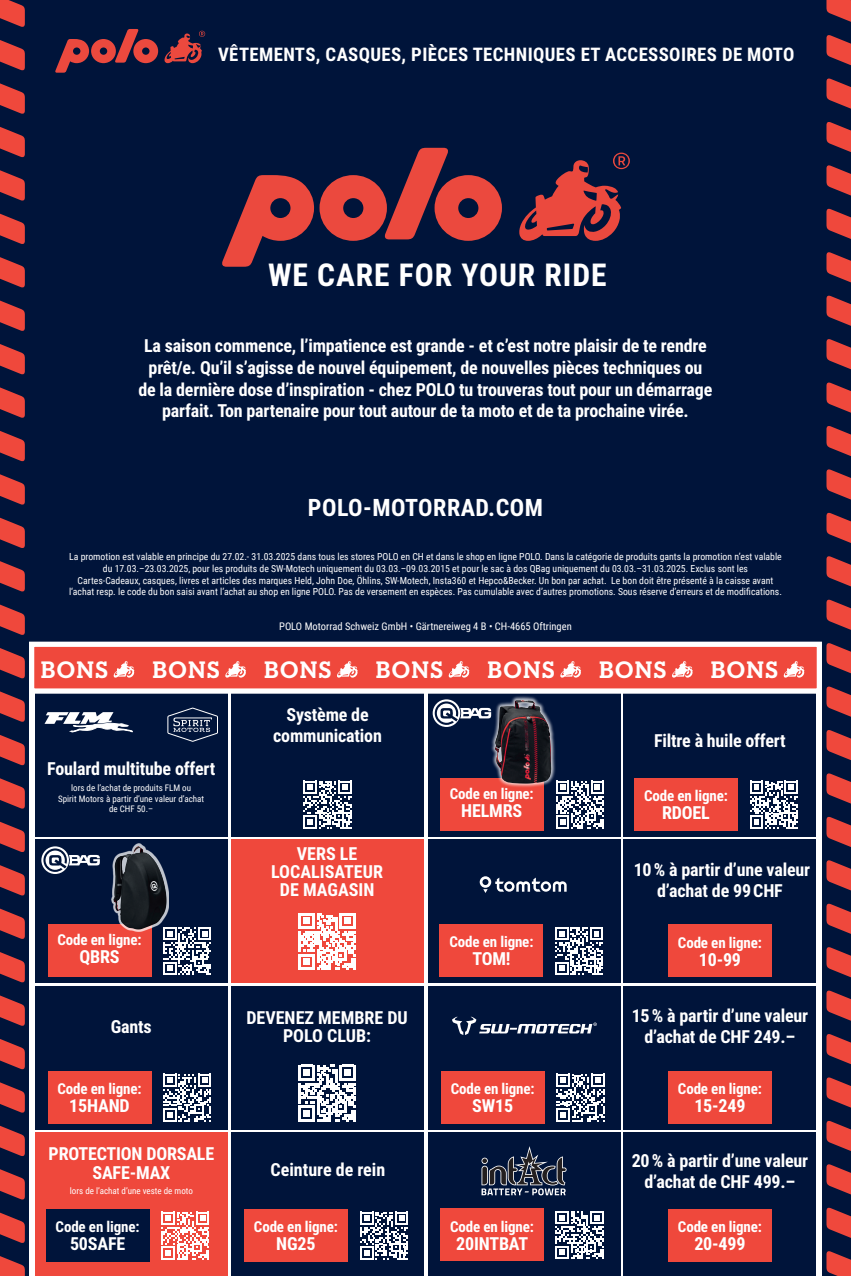
<style>
.page{position:relative;width:851px;height:1276px;background:#fff}
.page>*{position:absolute;margin:0;border:0;box-sizing:border-box;transform-origin:0 0}
.t1{font:700 31.5px "Roboto Condensed";letter-spacing:.03em;color:#fff}
.t2{font:700 24.3px "Neutraface Slab Text";letter-spacing:.025em;color:#fff}
.t3{font:700 24px "Roboto Condensed";letter-spacing:.02em;color:#fff}
.t4{font:700 18.75px "Roboto Condensed";letter-spacing:.02em;color:#fff}
.t5{font:700 18px/21px "Roboto Condensed";letter-spacing:-.01em;color:#fff;text-align:center}
.t6{font:700 15px "Roboto Condensed";letter-spacing:-.01em;color:#fff}
.t7{font:10.5px "Roboto Condensed";color:#fff}
.t8{font:9.75px/11.7px "Roboto Condensed";color:#fff;text-align:center}
.t9{font:9px/10.8px "Roboto Condensed";color:#fff;text-align:center}
</style>
<div class="page">
<div style="left:0;top:0;width:850px;height:1276px;background:#00143a"></div>
<svg style="left:222px;top:148px;width:407px;height:119px"></svg>
<div style="left:29px;top:661px;width:792px;height:615px;background:#fff"></div>
<div style="left:231px;top:986px;width:193px;height:143px;background:#00143a"></div>
<div style="left:231px;top:839px;width:193px;height:144px;background:#ef483c"></div>
<div style="left:231px;top:693px;width:193px;height:143px;background:#00143a"></div>
<div style="left:231px;top:1132px;width:193px;height:144px;background:#00143a"></div>
<div style="left:428px;top:986px;width:192px;height:143px;background:#00143a"></div>
<div style="left:428px;top:839px;width:192px;height:144px;background:#00143a"></div>
<div style="left:428px;top:693px;width:192px;height:143px;background:#00143a"></div>
<div style="left:428px;top:1132px;width:192px;height:144px;background:#00143a"></div>
<svg style="left:479px;top:876px;width:87px;height:17px"></svg>
<div style="left:35px;top:986px;width:192px;height:143px;background:#00143a"></div>
<div style="left:35px;top:693px;width:192px;height:143px;background:#00143a"></div>
<div style="left:35px;top:839px;width:192px;height:144px;background:#00143a"></div>
<div style="left:35px;top:1132px;width:193px;height:144px;background:#ef483c"></div>
<div style="left:623px;top:693px;width:193px;height:143px;background:#00143a"></div>
<div style="left:623px;top:839px;width:193px;height:144px;background:#00143a"></div>
<svg style="left:452px;top:1016px;width:144px;height:19px"></svg>
<div style="left:623px;top:1132px;width:193px;height:144px;background:#00143a"></div>
<div style="left:623px;top:986px;width:193px;height:143px;background:#00143a"></div>
<svg style="left:41px;top:846px;width:59px;height:28px"></svg>
<svg style="left:163px;top:927px;width:48px;height:48px"></svg>
<div style="left:48px;top:925px;width:103px;height:52px;background:#ef483c"></div>
<svg style="left:555px;top:1211px;width:48px;height:48px"></svg>
<div style="left:440px;top:1209px;width:104px;height:52px;background:#ef483c"></div>
<svg style="left:555px;top:927px;width:48px;height:48px"></svg>
<div style="left:439px;top:925px;width:104px;height:52px;background:#ef483c"></div>
<svg style="left:750px;top:780px;width:47px;height:49px"></svg>
<div style="left:634px;top:778px;width:103px;height:52px;background:#ef483c"></div>
<svg style="left:303px;top:780px;width:49px;height:49px"></svg>
<div style="left:668px;top:925px;width:103px;height:52px;background:#ef483c"></div>
<div style="left:111px;top:844px;width:58px;height:88px;background:#fff;opacity:.75"></div>
<img style="left:115px;top:846px;width:23px;height:27px">
<svg style="left:44px;top:712px;width:89px;height:20px"></svg>
<svg style="left:167px;top:707px;width:51px;height:35px"></svg>
<div style="left:668px;top:1071px;width:103px;height:52px;background:#ef483c"></div>
<svg style="left:163px;top:1073px;width:48px;height:49px"></svg>
<div style="left:48px;top:1071px;width:103px;height:52px;background:#ef483c"></div>
<svg style="left:556px;top:1073px;width:48px;height:49px"></svg>
<div style="left:440px;top:1071px;width:104px;height:52px;background:#ef483c"></div>
<div style="left:668px;top:1209px;width:103px;height:52px;background:#ef483c"></div>
<svg style="left:161px;top:1211px;width:48px;height:49px"></svg>
<div style="left:46px;top:1209px;width:103px;height:52px;background:#00143a"></div>
<svg style="left:360px;top:1211px;width:48px;height:49px"></svg>
<div style="left:244px;top:1209px;width:104px;height:52px;background:#ef483c"></div>
<svg style="left:556px;top:780px;width:48px;height:49px"></svg>
<div style="left:440px;top:778px;width:103px;height:52px;background:#ef483c"></div>
<div style="left:490px;top:696px;width:65px;height:92px;background:#fff;opacity:.75"></div>
<img style="left:498px;top:700px;width:23px;height:30px">
<svg style="left:432px;top:699px;width:59px;height:28px"></svg>
<svg style="left:0;top:0;width:25px;height:1276px"></svg>
<svg style="left:826px;top:0;width:24px;height:1276px"></svg>
<svg style="left:298px;top:913px;width:57px;height:57px"></svg>
<svg style="left:298px;top:1064px;width:57px;height:57px"></svg>
<svg style="left:481px;top:1146px;width:85px;height:49px"></svg>
<svg style="left:55px;top:29px;width:150px;height:44px"></svg>
<div style="left:29px;top:641px;width:792px;height:52px;background:#ef483c;border:5px solid #fff"></div>
<svg style="left:113px;top:661px;width:22px;height:17px"></svg>
<svg style="left:337px;top:661px;width:21px;height:17px"></svg>
<svg style="left:672px;top:661px;width:21px;height:17px"></svg>
<svg style="left:225px;top:661px;width:21px;height:17px"></svg>
<svg style="left:560px;top:661px;width:21px;height:17px"></svg>
<svg style="left:448px;top:661px;width:22px;height:17px"></svg>
<svg style="left:783px;top:661px;width:22px;height:17px"></svg>
<p class="t4" style="left:218px;top:41px;width:577px">VÊTEMENTS, CASQUES, PIÈCES TECHNIQUES ET ACCESSOIRES DE MOTO</p>
<h1 class="t1" style="left:268px;top:253px;width:340px">WE CARE FOR YOUR RIDE</h1>
<p class="t5" style="left:138px;top:334px;width:575px;line-height:21.6px">La saison commence, l’impatience est grande - et c’est notre plaisir de te rendre prêt/e. Qu’il s’agisse de nouvel équipement, de nouvelles pièces techniques ou de la dernière dose d’inspiration - chez POLO tu trouveras tout pour un démarrage parfait. Ton partenaire pour tout autour de ta moto et de ta prochaine virée.</p>
<h3 class="t3" style="left:308px;top:490px;width:237px">POLO-MOTORRAD.COM</h3>
<p class="t8" style="left:69px;top:550px;width:714px">La promotion est valable en principe du 27.02.- 31.03.2025 dans tous les stores POLO en CH et dans le shop en ligne POLO. Dans la catégorie de produits gants la promotion n’est valable du 17.03.–23.03.2025, pour les produits de SW-Motech uniquement du 03.03.–09.03.2015 et pour le sac à dos QBag uniquement du 03.03.–31.03.2025. Exclus sont les<br>Cartes-Cadeaux, casques, livres et articles des marques Held, John Doe, Öhlins, SW-Motech, Insta360 et Hepco&amp;Becker. Un bon par achat. Le bon doit être présenté à la caisse avant l‘achat resp. le code du bon saisi avant l’achat au shop en ligne POLO. Pas de versement en espèces. Pas cumulable avec d’autres promotions. Sous réserve d’erreurs et de modifications.</p>
<p class="t7" style="left:279px;top:619px;width:294px">POLO Motorrad Schweiz GmbH • Gärtnereiweg 4 B • CH-4665 Oftringen</p>
<h2 class="t2" style="left:40px;top:653px;width:69px">BONS</h2>
<h2 class="t2" style="left:152px;top:653px;width:69px">BONS</h2>
<h2 class="t2" style="left:264px;top:653px;width:69px">BONS</h2>
<h2 class="t2" style="left:375px;top:653px;width:69px">BONS</h2>
<h2 class="t2" style="left:487px;top:653px;width:69px">BONS</h2>
<h2 class="t2" style="left:598px;top:653px;width:69px">BONS</h2>
<h2 class="t2" style="left:710px;top:653px;width:69px">BONS</h2>
<p class="t5" style="left:47px;top:757px;width:169px">Foulard multitube offert</p>
<p class="t9" style="left:58px;top:782px;width:148px">lors de l’achat de produits FLM ou<br>Spirit Motors à partir d’une valeur d’achat de CHF 50.–</p>
<p class="t6" style="left:58px;top:929px;width:85px">Code en ligne:</p>
<p class="t5" style="left:79px;top:945px;width:42px">QBRS</p>
<p class="t5" style="left:273px;top:704px;width:110px">Système de communication</p>
<p class="t5" style="left:271px;top:844px;width:113px;line-height:18px">VERS LE<br>LOCALISATEUR<br>DE MAGASIN</p>
<p class="t6" style="left:449px;top:783px;width:85px">Code en ligne:</p>
<p class="t5" style="left:461px;top:799px;width:62px">HELMRS</p>
<p class="t6" style="left:449px;top:931px;width:85px">Code en ligne:</p>
<p class="t5" style="left:472px;top:948px;width:40px">TOM!</p>
<p class="t5" style="left:654px;top:729px;width:133px">Filtre à huile offert</p>
<p class="t6" style="left:644px;top:785px;width:85px">Code en ligne:</p>
<p class="t5" style="left:662px;top:802px;width:49px">RDOEL</p>
<p class="t5" style="left:633px;top:858px;width:178px">10 % à partir d’une valeur d’achat de 99 CHF</p>
<p class="t6" style="left:677px;top:932px;width:85px">Code en ligne:</p>
<p class="t5" style="left:698px;top:948px;width:44px">10-99</p>
<p class="t5" style="left:111px;top:1015px;width:42px">Gants</p>
<p class="t5" style="left:631px;top:1004px;width:178px">15 % à partir d’une valeur d’achat de CHF 249.–</p>
<p class="t5" style="left:246px;top:1007px;width:163px;line-height:18px">DEVENEZ MEMBRE DU<br>POLO CLUB:</p>
<p class="t6" style="left:58px;top:1078px;width:85px">Code en ligne:</p>
<p class="t5" style="left:69px;top:1094px;width:62px">15HAND</p>
<p class="t5" style="left:49px;top:1142px;width:167px;line-height:19.5px">PROTECTION DORSALE<br>SAFE-MAX</p>
<p class="t9" style="left:70px;top:1185px;width:125px">lors de l’achat d’une veste de moto</p>
<p class="t6" style="left:56px;top:1216px;width:85px">Code en ligne:</p>
<p class="t5" style="left:70px;top:1232px;width:57px">50SAFE</p>
<p class="t5" style="left:270px;top:1158px;width:116px">Ceinture de rein</p>
<p class="t6" style="left:254px;top:1216px;width:85px">Code en ligne:</p>
<p class="t5" style="left:276px;top:1232px;width:41px">NG25</p>
<p class="t6" style="left:450px;top:1078px;width:85px">Code en ligne:</p>
<p class="t5" style="left:472px;top:1094px;width:42px">SW15</p>
<p class="t6" style="left:450px;top:1215px;width:85px">Code en ligne:</p>
<p class="t5" style="left:456px;top:1232px;width:73px">20INTBAT</p>
<p class="t6" style="left:677px;top:1078px;width:85px">Code en ligne:</p>
<p class="t5" style="left:694px;top:1094px;width:53px">15-249</p>
<p class="t5" style="left:631px;top:1149px;width:178px">20 % à partir d’une valeur d’achat de CHF 499.–</p>
<p class="t6" style="left:677px;top:1216px;width:85px">Code en ligne:</p>
<p class="t5" style="left:694px;top:1232px;width:53px">20-499</p>
</div>
